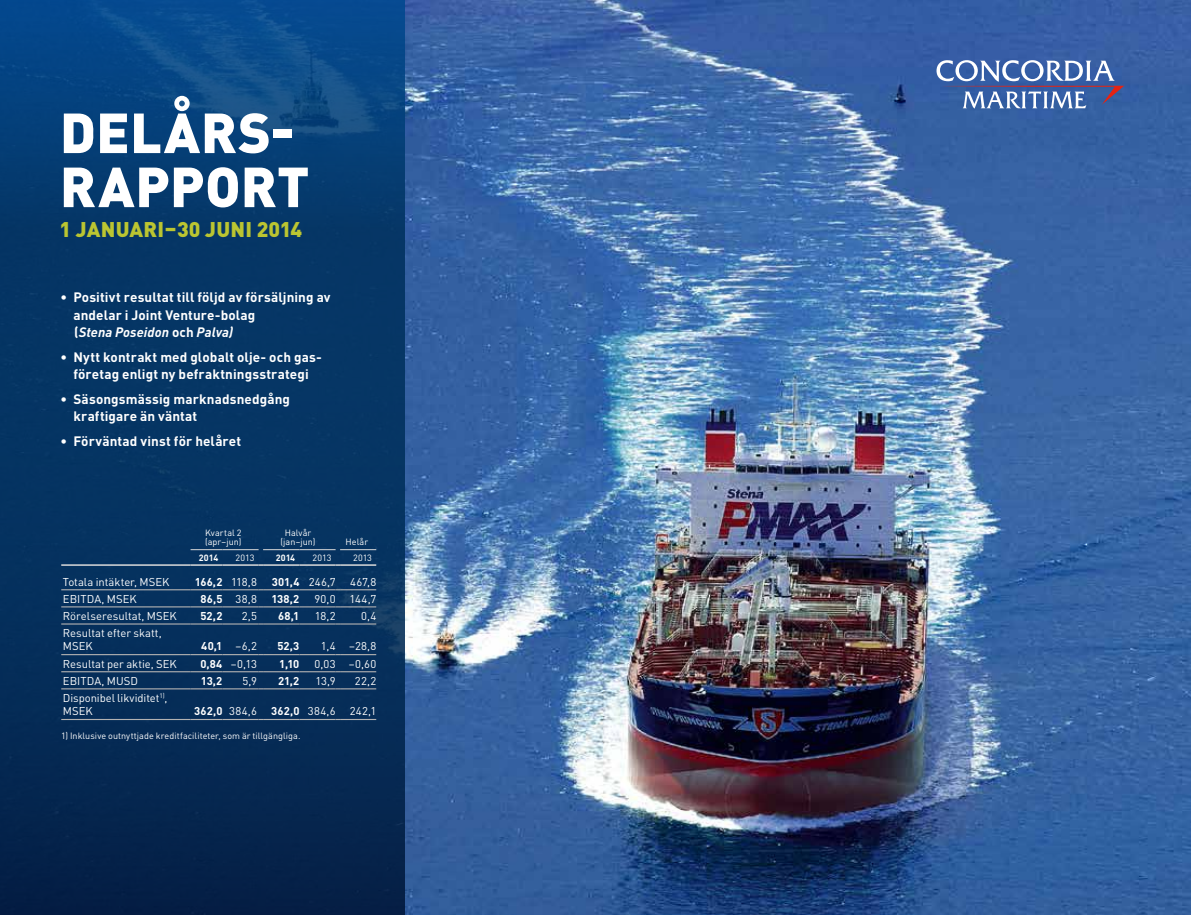
<style>
.page{position:relative;width:1191px;height:915px;background:#fff}
.page>*{position:absolute;margin:0;border:0;box-sizing:border-box;transform-origin:0 0}
.t1{font:900 55.5px/54px "DINOT";letter-spacing:.005em;color:#fff}
.t2{font:900 21px "DINOT";letter-spacing:.005em;color:#bbc531}
.t3{font:700 13.5px/17.9px "DINOT";letter-spacing:.01em;color:#fff}
.t4{font:11.25px/13.5px "DINOT";color:#fff}
.t5{font:700 11.25px "DINOT";letter-spacing:.01em;color:#fff}
.t6{font:9px/9.8px "DINOT";letter-spacing:.005em;color:#fff}
.t7{font:700 9px "DINOT";letter-spacing:-.01em;color:#fff}
.s1{font-style:italic}
.s2{font-weight:400}
.s3{font-weight:700}
</style>
<div class="page">
<img style="left:404px;top:0;width:787px;height:914px">
<svg style="left:0;top:0;width:404px;height:914px;background:#063464"></svg>
<hr style="left:190px;top:549px;width:32px;height:1px;background:#dadada">
<hr style="left:222px;top:549px;width:37px;height:1px;background:#dadada">
<hr style="left:61px;top:564px;width:129px;height:1px;background:#dadada">
<hr style="left:190px;top:564px;width:32px;height:1px;background:#dadada">
<hr style="left:222px;top:564px;width:37px;height:1px;background:#dadada">
<hr style="left:263px;top:564px;width:36px;height:1px;background:#dadada">
<hr style="left:299px;top:564px;width:36px;height:1px;background:#dadada">
<hr style="left:340px;top:564px;width:36px;height:1px;background:#dadada">
<hr style="left:340px;top:549px;width:36px;height:1px;background:#dadada">
<hr style="left:263px;top:549px;width:36px;height:1px;background:#dadada">
<hr style="left:299px;top:549px;width:36px;height:1px;background:#dadada">
<hr style="left:61px;top:589px;width:129px;height:1px;background:#b3b2b2">
<hr style="left:190px;top:589px;width:32px;height:1px;background:#b3b2b2">
<hr style="left:222px;top:589px;width:37px;height:1px;background:#b3b2b2">
<hr style="left:263px;top:589px;width:36px;height:1px;background:#b3b2b2">
<hr style="left:299px;top:589px;width:36px;height:1px;background:#b3b2b2">
<hr style="left:340px;top:589px;width:36px;height:1px;background:#b3b2b2">
<hr style="left:61px;top:606px;width:129px;height:1px;background:#b3b2b2">
<hr style="left:190px;top:606px;width:32px;height:1px;background:#b3b2b2">
<hr style="left:222px;top:606px;width:37px;height:1px;background:#b3b2b2">
<hr style="left:263px;top:606px;width:36px;height:1px;background:#b3b2b2">
<hr style="left:299px;top:606px;width:36px;height:1px;background:#b3b2b2">
<hr style="left:340px;top:606px;width:36px;height:1px;background:#b3b2b2">
<hr style="left:61px;top:623px;width:129px;height:1px;background:#b3b2b2">
<hr style="left:190px;top:623px;width:32px;height:1px;background:#b3b2b2">
<hr style="left:222px;top:623px;width:37px;height:1px;background:#b3b2b2">
<hr style="left:263px;top:623px;width:36px;height:1px;background:#b3b2b2">
<hr style="left:299px;top:623px;width:36px;height:1px;background:#b3b2b2">
<hr style="left:340px;top:623px;width:36px;height:1px;background:#b3b2b2">
<hr style="left:61px;top:653px;width:129px;height:2px;background:#b3b2b2">
<hr style="left:190px;top:653px;width:32px;height:2px;background:#b3b2b2">
<hr style="left:222px;top:653px;width:37px;height:2px;background:#b3b2b2">
<hr style="left:263px;top:653px;width:36px;height:2px;background:#b3b2b2">
<hr style="left:299px;top:653px;width:36px;height:2px;background:#b3b2b2">
<hr style="left:340px;top:653px;width:36px;height:2px;background:#b3b2b2">
<hr style="left:61px;top:671px;width:129px;height:1px;background:#b3b2b2">
<hr style="left:190px;top:671px;width:32px;height:1px;background:#b3b2b2">
<hr style="left:222px;top:671px;width:37px;height:1px;background:#b3b2b2">
<hr style="left:263px;top:671px;width:36px;height:1px;background:#b3b2b2">
<hr style="left:299px;top:671px;width:36px;height:1px;background:#b3b2b2">
<hr style="left:340px;top:671px;width:36px;height:1px;background:#b3b2b2">
<hr style="left:61px;top:688px;width:129px;height:1px;background:#b3b2b2">
<hr style="left:190px;top:688px;width:32px;height:1px;background:#b3b2b2">
<hr style="left:222px;top:688px;width:37px;height:1px;background:#b3b2b2">
<hr style="left:263px;top:688px;width:36px;height:1px;background:#b3b2b2">
<hr style="left:299px;top:688px;width:36px;height:1px;background:#b3b2b2">
<hr style="left:340px;top:688px;width:36px;height:1px;background:#b3b2b2">
<hr style="left:61px;top:718px;width:129px;height:1px;background:#b3b2b2">
<hr style="left:190px;top:718px;width:32px;height:1px;background:#b3b2b2">
<hr style="left:222px;top:718px;width:37px;height:1px;background:#b3b2b2">
<hr style="left:263px;top:718px;width:36px;height:1px;background:#b3b2b2">
<hr style="left:299px;top:718px;width:36px;height:1px;background:#b3b2b2">
<hr style="left:340px;top:718px;width:36px;height:1px;background:#b3b2b2">
<svg style="left:936px;top:60px;width:188px;height:49px;background:#637eb3"></svg>
<h1 class="t1" style="left:60px;top:104px;width:251px">DELÅRS-<br>RAPPORT</h1>
<h2 class="t2" style="left:60px;top:215px;width:244px">1 JANUARI–30 JUNI 2014</h2>
<p class="t3" style="left:73px;top:287px;width:259px;text-indent:-13px">• Positivt resultat till följd av försäljning av andelar i Joint Venture-bolag<br>(<span class="s1">Stena Poseidon</span> och <span class="s1">Palva)</span></p>
<p class="t3" style="left:61px;top:347px;width:261px;text-align:center">• Nytt kontrakt med globalt olje- och gas&shy;företag enligt ny befraktningsstrategi</p>
<p class="t3" style="left:73px;top:389px;width:218px;text-indent:-13px">• Säsongsmässig marknadsnedgång kraftigare än väntat</p>
<p class="t3" style="left:61px;top:431px;width:182px">• Förväntad vinst för helåret</p>
<p class="t6" style="left:205px;top:527px;width:38px">Kvartal 2 (apr–jun)</p>
<p class="t6" style="left:280px;top:527px;width:37px;text-align:center">Halvår (jan–jun)</p>
<p class="t6" style="left:345px;top:536px;width:24px">Helår</p>
<p class="t7" style="left:199px;top:551px;width:21px">2014</p>
<p class="t6" style="left:236px;top:552px;width:20px">2013</p>
<p class="t7" style="left:276px;top:551px;width:21px">2014</p>
<p class="t6" style="left:312px;top:552px;width:20px">2013</p>
<p class="t6" style="left:353px;top:552px;width:20px">2013</p>
<p class="t4" style="left:63px;top:574px;width:108px">Totala intäkter, MSEK</p>
<p class="t5" style="left:195px;top:573px;width:64px">166,2 <span class="s2">118,8</span></p>
<p class="t5" style="left:272px;top:573px;width:65px">301,4 <span class="s2">246,7</span></p>
<p class="t4" style="left:350px;top:574px;width:28px">467,8</p>
<p class="t4" style="left:63px;top:591px;width:75px">EBITDA, MSEK</p>
<p class="t5" style="left:200px;top:590px;width:58px">86,5 <span class="s2">38,8</span></p>
<p class="t5" style="left:271px;top:590px;width:29px">138,2</p>
<p class="t4" style="left:314px;top:591px;width:63px">90,0 144,7</p>
<p class="t4" style="left:63px;top:608px;width:115px">Rörelseresultat, MSEK</p>
<p class="t5" style="left:200px;top:607px;width:24px">52,2</p>
<p class="t4" style="left:242px;top:608px;width:17px">2,5</p>
<p class="t5" style="left:278px;top:607px;width:23px">68,1</p>
<p class="t4" style="left:315px;top:608px;width:22px">18,2</p>
<p class="t4" style="left:361px;top:608px;width:17px">0,4</p>
<p class="t4" style="left:63px;top:625px;width:100px">Resultat efter skatt,<br>MSEK</p>
<p class="t5" style="left:201px;top:638px;width:57px">40,1 <span class="s2">–6,2</span></p>
<p class="t5" style="left:277px;top:638px;width:24px">52,3</p>
<p class="t4" style="left:321px;top:639px;width:57px">1,4 –28,8</p>
<p class="t4" style="left:63px;top:656px;width:115px">Resultat per aktie, SEK</p>
<p class="t4" style="left:200px;top:656px;width:58px"><span class="s3">0,84</span> –0,13</p>
<p class="t5" style="left:279px;top:655px;width:22px">1,10</p>
<p class="t4" style="left:314px;top:656px;width:63px">0,03 –0,60</p>
<p class="t4" style="left:63px;top:673px;width:77px">EBITDA, MUSD</p>
<p class="t5" style="left:201px;top:672px;width:23px">13,2</p>
<p class="t4" style="left:242px;top:673px;width:16px">5,9</p>
<p class="t5" style="left:278px;top:672px;width:23px">21,2</p>
<p class="t4" style="left:315px;top:673px;width:22px">13,9</p>
<p class="t4" style="left:355px;top:673px;width:23px">22,2</p>
<p class="t4" style="left:63px;top:690px;width:106px">Disponibel likviditet<sup>1)</sup>,<br>MSEK</p>
<p class="t5" style="left:194px;top:703px;width:64px">362,0 <span class="s2">384,6</span></p>
<p class="t5" style="left:271px;top:703px;width:66px">362,0 <span class="s2">384,6</span></p>
<p class="t4" style="left:350px;top:703px;width:28px">242,1</p>
<p class="t6" style="left:61px;top:730px;width:241px">1) Inklusive outnyttjade kreditfaciliteter, som är tillgängliga.</p>
</div>
